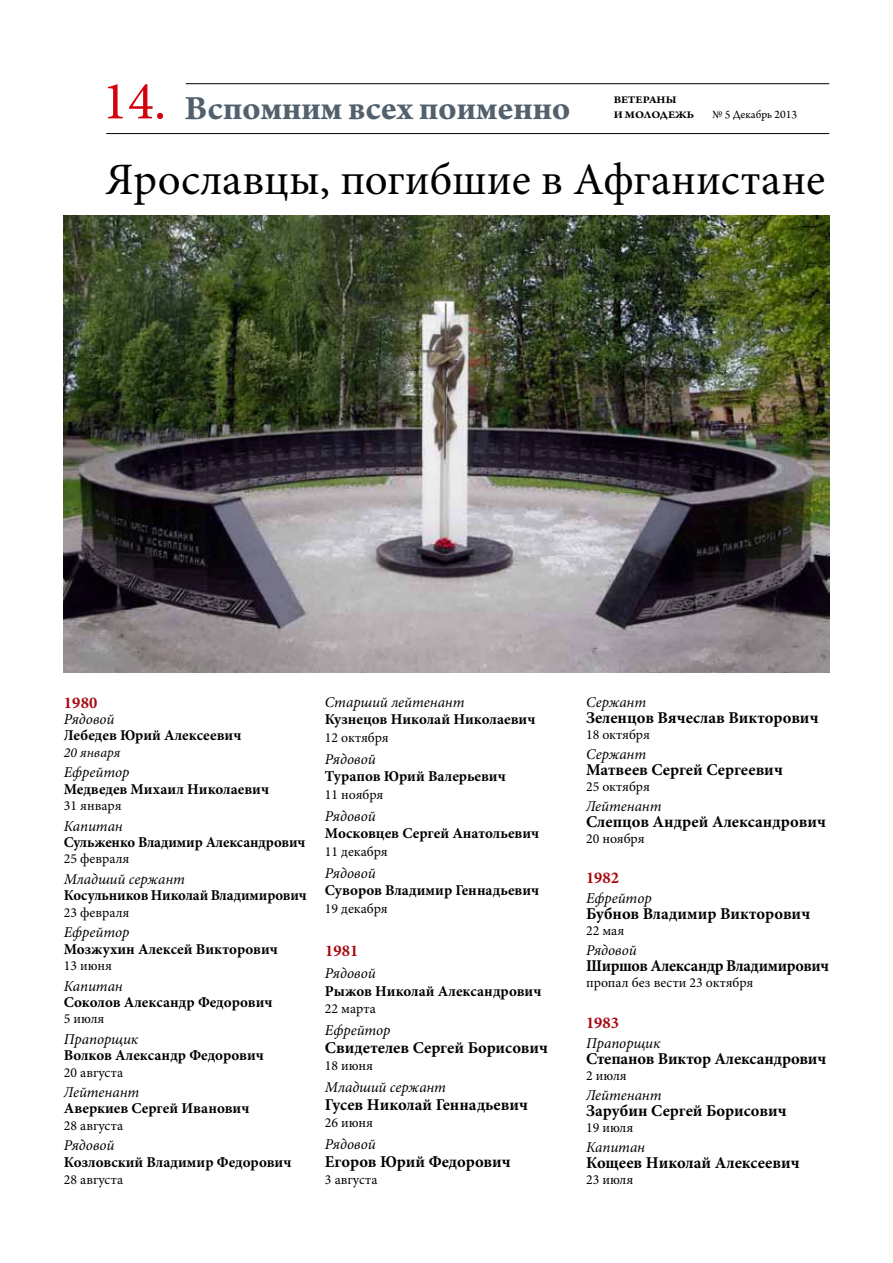
<style>
.page{position:relative;width:893px;height:1263px;background:#fff}
.page>*{position:absolute;margin:0;border:0;box-sizing:border-box;transform-origin:0 0}
.t1{font:54px "Minion Pro";color:#d1010e}
.t2{font:45px "Minion Pro";color:#000}
.t3{font:700 36px "Arno Pro";color:#52616d}
.t4{font:700 16.5px "Minion Pro";color:#000}
.t5{font:700 16.5px "Minion Pro";letter-spacing:-.02em;color:#000}
.t6{font:700 16.5px "Minion Pro";letter-spacing:.005em;color:#a80910}
.t7{font:700 15px "Minion Pro";color:#000}
.t8{font:italic 15px "Minion Pro";letter-spacing:-.005em;color:#000}
.t9{font:13.8px "Minion Pro";color:#000}
.t10{font:italic 13.8px "Minion Pro";color:#000}
.t11{font:12px "Arno Pro";color:#000}
.t12{font:700 10.8px "Arno Pro";letter-spacing:-.005em;color:#000;scale:1.11 1}
</style>
<div class="page">
<hr style="left:106px;top:133px;width:723px;height:1px;background:#000">
<hr style="left:186px;top:83px;width:643px;height:1px;background:#000">
<img style="left:64px;top:215px;width:765px;height:458px">
<h1 class="t1" style="left:102px;top:65px;width:66px">14.</h1>
<h3 class="t3" style="left:185px;top:87px;width:387px">Вспомним всех поименно</h3>
<p class="t12" style="left:614px;top:94px;width:58px">ВЕТЕРАНЫ</p>
<p class="t12" style="left:614px;top:109px;width:74px">И МОЛОДЕЖЬ</p>
<p class="t11" style="left:712px;top:108px;width:86px">№ 5 Декабрь 2013</p>
<h2 class="t2" style="left:105px;top:150px;width:722px">Ярославцы, погибшие в Афганистане</h2>
<p class="t6" style="left:64px;top:691px;width:35px">1980</p>
<p class="t8" style="left:64px;top:709px;width:52px">Рядовой</p>
<p class="t7" style="left:64px;top:725px;width:179px">Лебедев Юрий Алексеевич</p>
<p class="t10" style="left:64px;top:743px;width:58px">20 января</p>
<p class="t8" style="left:64px;top:762px;width:67px">Ефрейтор</p>
<p class="t7" style="left:64px;top:778px;width:207px">Медведев Михаил Николаевич</p>
<p class="t9" style="left:64px;top:796px;width:59px">31 января</p>
<p class="t8" style="left:64px;top:816px;width:61px">Капитан</p>
<p class="t7" style="left:64px;top:832px;width:243px">Сульженко Владимир Александрович</p>
<p class="t9" style="left:64px;top:850px;width:67px">25 февраля</p>
<p class="t8" style="left:64px;top:869px;width:123px">Младший сержант</p>
<p class="t7" style="left:64px;top:885px;width:245px">Косульников Николай Владимирович</p>
<p class="t9" style="left:64px;top:903px;width:67px">23 февраля</p>
<p class="t8" style="left:64px;top:922px;width:67px">Ефрейтор</p>
<p class="t7" style="left:64px;top:938px;width:216px">Мозжухин Алексей Викторович</p>
<p class="t9" style="left:64px;top:956px;width:50px">13 июня</p>
<p class="t8" style="left:64px;top:975px;width:61px">Капитан</p>
<p class="t7" style="left:64px;top:991px;width:210px">Соколов Александр Федорович</p>
<p class="t9" style="left:64px;top:1009px;width:42px">5 июля</p>
<p class="t8" style="left:64px;top:1029px;width:76px">Прапорщик</p>
<p class="t7" style="left:64px;top:1045px;width:202px">Волков Александр Федорович</p>
<p class="t9" style="left:64px;top:1063px;width:61px">20 августа</p>
<p class="t8" style="left:64px;top:1082px;width:77px">Лейтенант</p>
<p class="t7" style="left:64px;top:1098px;width:187px">Аверкиев Сергей Иванович</p>
<p class="t9" style="left:64px;top:1116px;width:61px">28 августа</p>
<p class="t8" style="left:64px;top:1135px;width:52px">Рядовой</p>
<p class="t7" style="left:64px;top:1152px;width:229px">Козловский Владимир Федорович</p>
<p class="t9" style="left:64px;top:1171px;width:61px">28 августа</p>
<p class="t8" style="left:325px;top:692px;width:141px">Старший лейтенант</p>
<p class="t7" style="left:325px;top:709px;width:212px">Кузнецов Николай Николаевич</p>
<p class="t9" style="left:325px;top:728px;width:65px">12 октября</p>
<p class="t8" style="left:325px;top:749px;width:52px">Рядовой</p>
<p class="t7" style="left:325px;top:766px;width:182px">Турапов Юрий Валерьевич</p>
<p class="t9" style="left:325px;top:785px;width:60px">11 ноября</p>
<p class="t8" style="left:325px;top:805px;width:52px">Рядовой</p>
<p class="t7" style="left:325px;top:823px;width:216px">Московцев Сергей Анатольевич</p>
<p class="t9" style="left:325px;top:842px;width:64px">11 декабря</p>
<p class="t8" style="left:325px;top:862px;width:52px">Рядовой</p>
<p class="t7" style="left:325px;top:880px;width:216px">Суворов Владимир Геннадьевич</p>
<p class="t9" style="left:325px;top:899px;width:64px">19 декабря</p>
<p class="t6" style="left:325px;top:939px;width:35px">1981</p>
<p class="t8" style="left:325px;top:963px;width:52px">Рядовой</p>
<p class="t7" style="left:325px;top:980px;width:218px">Рыжов Николай Александрович</p>
<p class="t9" style="left:325px;top:1000px;width:52px">22 марта</p>
<p class="t8" style="left:325px;top:1020px;width:67px">Ефрейтор</p>
<p class="t4" style="left:325px;top:1036px;width:225px">Свидетелев Сергей Борисович</p>
<p class="t9" style="left:325px;top:1057px;width:50px">18 июня</p>
<p class="t8" style="left:325px;top:1077px;width:123px">Младший сержант</p>
<p class="t4" style="left:325px;top:1093px;width:205px">Гусев Николай Геннадьевич</p>
<p class="t9" style="left:325px;top:1114px;width:50px">26 июня</p>
<p class="t8" style="left:325px;top:1134px;width:52px">Рядовой</p>
<p class="t4" style="left:325px;top:1150px;width:187px">Егоров Юрий Федорович</p>
<p class="t9" style="left:325px;top:1171px;width:54px">3 августа</p>
<p class="t8" style="left:586px;top:692px;width:62px">Сержант</p>
<p class="t4" style="left:586px;top:706px;width:234px">Зеленцов Вячеслав Викторович</p>
<p class="t9" style="left:586px;top:725px;width:65px">18 октября</p>
<p class="t8" style="left:586px;top:744px;width:62px">Сержант</p>
<p class="t4" style="left:586px;top:758px;width:198px">Матвеев Сергей Сергеевич</p>
<p class="t9" style="left:586px;top:777px;width:65px">25 октября</p>
<p class="t8" style="left:586px;top:796px;width:77px">Лейтенант</p>
<p class="t4" style="left:586px;top:810px;width:241px">Слепцов Андрей Александрович</p>
<p class="t9" style="left:586px;top:829px;width:60px">20 ноября</p>
<p class="t6" style="left:586px;top:866px;width:34px">1982</p>
<p class="t8" style="left:586px;top:888px;width:67px">Ефрейтор</p>
<p class="t4" style="left:586px;top:902px;width:226px">Бубнов Владимир Викторович</p>
<p class="t9" style="left:586px;top:921px;width:40px">22 мая</p>
<p class="t8" style="left:586px;top:940px;width:52px">Рядовой</p>
<p class="t5" style="left:586px;top:954px;width:245px">Ширшов Александр Владимирович</p>
<p class="t9" style="left:586px;top:973px;width:169px">пропал без вести 23 октября</p>
<p class="t6" style="left:586px;top:1011px;width:34px">1983</p>
<p class="t8" style="left:586px;top:1033px;width:76px">Прапорщик</p>
<p class="t4" style="left:586px;top:1047px;width:242px">Степанов Виктор Александрович</p>
<p class="t9" style="left:586px;top:1066px;width:42px">2 июля</p>
<p class="t8" style="left:586px;top:1085px;width:77px">Лейтенант</p>
<p class="t4" style="left:586px;top:1099px;width:202px">Зарубин Сергей Борисович</p>
<p class="t9" style="left:586px;top:1118px;width:49px">19 июля</p>
<p class="t8" style="left:586px;top:1137px;width:61px">Капитан</p>
<p class="t4" style="left:586px;top:1151px;width:215px">Кощеев Николай Алексеевич</p>
<p class="t9" style="left:586px;top:1171px;width:49px">23 июля</p>
</div>
